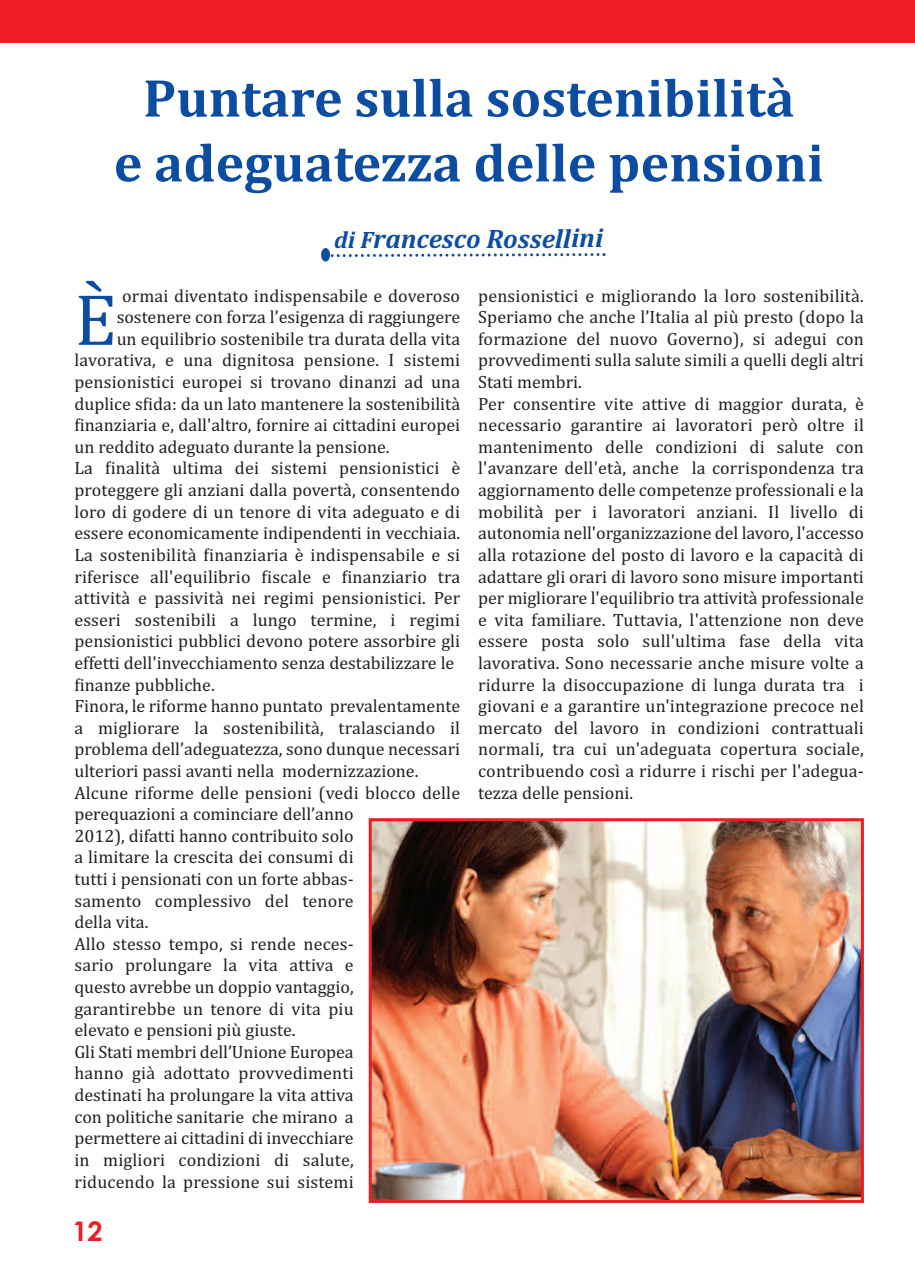
<style>
.page{position:relative;width:915px;height:1276px;background:#fff}
.page>*{position:absolute;margin:0;border:0;box-sizing:border-box;transform-origin:0 0}
.t1{font:73.5px "Cambria";color:#0d4da1}
.t2{font:700 54px/64.8px "Cambria";color:#0d4da1;text-align:center}
.t3{font:italic 700 27px "Cambria";color:#0d4da1}
.t4{font:700 27px "Century Gothic";color:#ee1d23}
.t5{font:18px/21.6px "Cambria";letter-spacing:.005em;color:#231f20}
.s1{font-size:24px}
</style>
<div class="page">
<div style="left:0;top:0;width:914px;height:43px;background:#ee1d23"></div>
<div style="left:321px;top:248px;width:9px;height:13px;background:#0d4da1;border-radius:50%"></div>
<svg style="left:329px;top:251px;width:276px;height:8px"></svg>
<img style="left:372px;top:822px;width:487px;height:377px">
<div style="left:368px;top:818px;width:495px;height:385px;border:3px solid #ee1d23"></div>
<h2 class="t2" style="left:114px;top:66px;width:711px">Puntare sulla sostenibilità<br>e adeguatezza delle pensioni</h2>
<h3 class="t3" style="left:334px;top:222px;width:270px"><span class="s1">di F</span>rancesco Rossellini</h3>
<h1 class="t1" style="left:74px;top:276px;width:44px">È</h1>
<p class="t5" style="left:122px;top:285px;width:339px">ormai diventato indispensabile e doveroso</p>
<p class="t5" style="left:117px;top:306px;width:345px">sostenere con forza l’esigenza di raggiungere</p>
<p class="t5" style="left:117px;top:328px;width:345px">un equilibrio sostenibile tra durata della vita</p>
<p class="t5" style="left:74px;top:349px;width:387px">lavorativa, e una dignitosa pensione. I sistemi</p>
<p class="t5" style="left:74px;top:371px;width:387px">pensionistici europei si trovano dinanzi ad una</p>
<p class="t5" style="left:74px;top:393px;width:387px">duplice sfida: da un lato mantenere la sostenibilità</p>
<p class="t5" style="left:74px;top:414px;width:387px">finanziaria e, dall'altro, fornire ai cittadini europei</p>
<p class="t5" style="left:74px;top:436px;width:316px">un reddito adeguato durante la pensione.</p>
<p class="t5" style="left:74px;top:457px;width:387px">La finalità ultima dei sistemi pensionistici è</p>
<p class="t5" style="left:74px;top:479px;width:387px">proteggere gli anziani dalla povertà, consentendo</p>
<p class="t5" style="left:74px;top:501px;width:387px">loro di godere di un tenore di vita adeguato e di</p>
<p class="t5" style="left:74px;top:522px;width:387px">essere economicamente indipendenti in vecchiaia.</p>
<p class="t5" style="left:74px;top:544px;width:387px">La sostenibilità finanziaria è indispensabile e si</p>
<p class="t5" style="left:74px;top:565px;width:387px">riferisce all'equilibrio fiscale e finanziario tra</p>
<p class="t5" style="left:74px;top:587px;width:387px">attività e passività nei regimi pensionistici. Per</p>
<p class="t5" style="left:74px;top:609px;width:387px">esseri sostenibili a lungo termine, i regimi</p>
<p class="t5" style="left:74px;top:630px;width:387px">pensionistici pubblici devono potere assorbire gli</p>
<p class="t5" style="left:74px;top:652px;width:381px">effetti dell'invecchiamento senza destabilizzare le</p>
<p class="t5" style="left:74px;top:673px;width:142px">finanze pubbliche.</p>
<p class="t5" style="left:74px;top:695px;width:387px">Finora, le riforme hanno puntato prevalentamente</p>
<p class="t5" style="left:74px;top:717px;width:387px">a migliorare la sostenibilità, tralasciando il</p>
<p class="t5" style="left:74px;top:738px;width:387px">problema dell’adeguatezza, sono dunque necessari</p>
<p class="t5" style="left:74px;top:760px;width:345px">ulteriori passi avanti nella modernizzazione.</p>
<p class="t5" style="left:74px;top:781px;width:387px">Alcune riforme delle pensioni (vedi blocco delle</p>
<p class="t5" style="left:74px;top:803px;width:281px">perequazioni a cominciare dell’anno</p>
<p class="t5" style="left:74px;top:825px;width:281px">2012), difatti hanno contribuito solo</p>
<p class="t5" style="left:74px;top:846px;width:281px">a limitare la crescita dei consumi di</p>
<p class="t5" style="left:74px;top:868px;width:281px">tutti i pensionati con un forte abbas-</p>
<p class="t5" style="left:74px;top:889px;width:281px">samento complessivo del tenore</p>
<p class="t5" style="left:74px;top:911px;width:75px">della vita.</p>
<p class="t5" style="left:74px;top:933px;width:281px">Allo stesso tempo, si rende neces-</p>
<p class="t5" style="left:74px;top:954px;width:281px">sario prolungare la vita attiva e</p>
<p class="t5" style="left:74px;top:976px;width:281px">questo avrebbe un doppio vantaggio,</p>
<p class="t5" style="left:74px;top:997px;width:281px">garantirebbe un tenore di vita piu</p>
<p class="t5" style="left:74px;top:1019px;width:222px">elevato e pensioni più giuste.</p>
<p class="t5" style="left:74px;top:1041px;width:281px">Gli Stati membri dell’Unione Europea</p>
<p class="t5" style="left:74px;top:1062px;width:281px">hanno già adottato provvedimenti</p>
<p class="t5" style="left:74px;top:1084px;width:281px">destinati ha prolungare la vita attiva</p>
<p class="t5" style="left:74px;top:1105px;width:281px">con politiche sanitarie che mirano a</p>
<p class="t5" style="left:74px;top:1127px;width:281px">permettere ai cittadini di invecchiare</p>
<p class="t5" style="left:74px;top:1149px;width:281px">in migliori condizioni di salute,</p>
<p class="t5" style="left:74px;top:1170px;width:281px">riducendo la pressione sui sistemi</p>
<h3 class="t4" style="left:72px;top:1215px;width:32px">12</h3>
<p class="t5" style="left:478px;top:285px;width:387px">pensionistici e migliorando la loro sostenibilità.<br>Speriamo che anche l’Italia al più presto (dopo la formazione del nuovo Governo), si adegui con provvedimenti sulla salute simili a quelli degli altri Stati membri.<br>Per consentire vite attive di maggior durata, è necessario garantire ai lavoratori però oltre il mantenimento delle condizioni di salute con l'avanzare dell'età, anche la corrispondenza tra aggiornamento delle competenze professionali e la mobilità per i lavoratori anziani. Il livello di autonomia nell'organizzazione del lavoro, l'accesso alla rotazione del posto di lavoro e la capacità di adattare gli orari di lavoro sono misure importanti per migliorare l'equilibrio tra attività professionale e vita familiare. Tuttavia, l'attenzione non deve essere posta solo sull'ultima fase della vita lavorativa. Sono necessarie anche misure volte a ridurre la disoccupazione di lunga durata tra i giovani e a garantire un'integrazione precoce nel mercato del lavoro in condizioni contrattuali normali, tra cui un'adeguata copertura sociale, contribuendo così a ridurre i rischi per l'adegua&shy;tezza delle pensioni.</p>
</div>
